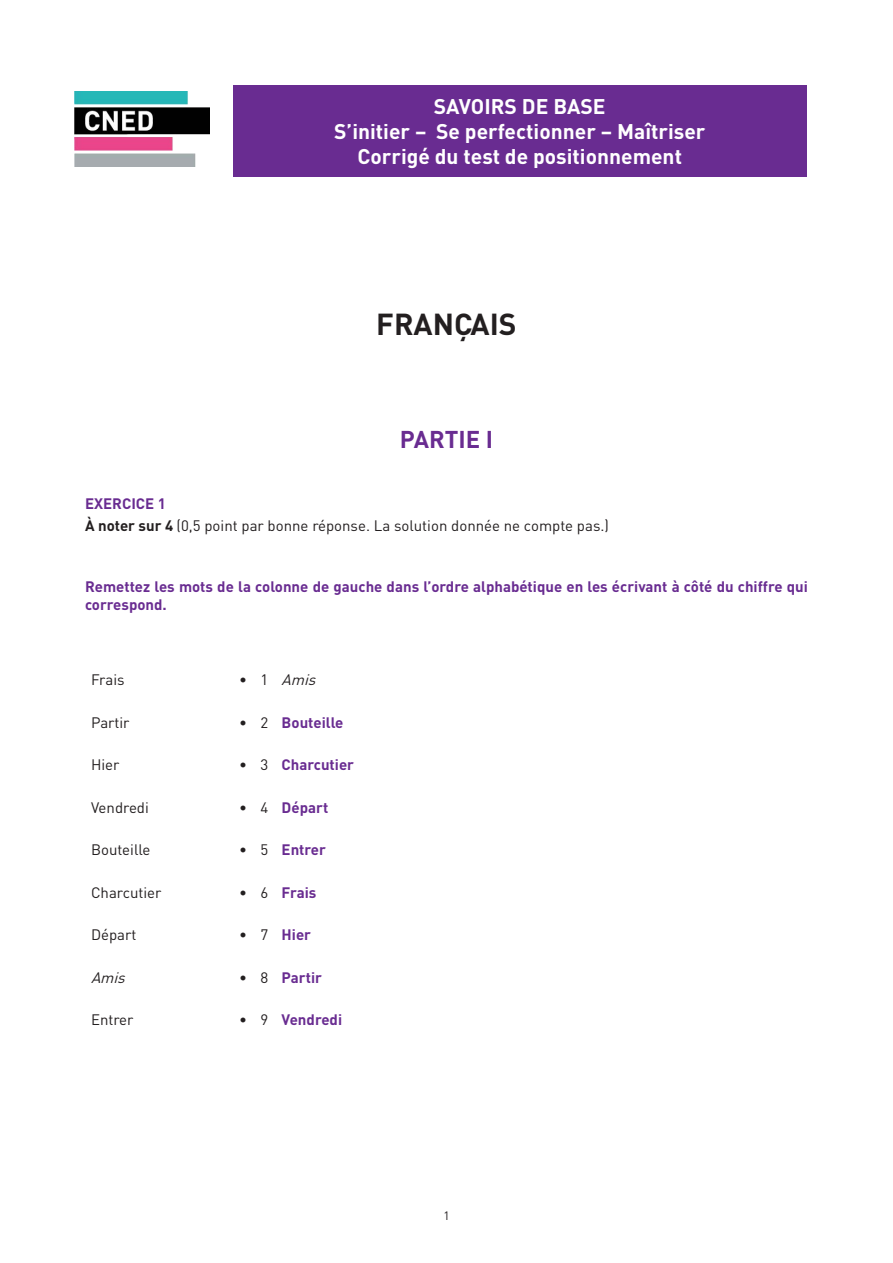
<style>
.page{position:relative;width:893px;height:1263px;background:#fff}
.page>*{position:absolute;margin:0;border:0;box-sizing:border-box;transform-origin:0 0}
.t1{font:700 30px "DINOT";color:#231f20}
.t2{font:700 24px "DINOT";color:#692c91}
.t3{font:700 21px/25.2px "DINOT";color:#fff;text-align:center}
.t4{font:700 15px/18px "DINOT";color:#692c91}
.t5{font:15px/22.2px "DINOT";color:#231f20}
.t6{font:italic 15px "DINOT";color:#231f20}
.t7{font:12px "DINOT";color:#231f20}
.s1{font-weight:700;color:#692c91}
.s2{font-weight:700}
.s3{font-style:normal}
.s4{font-weight:400;color:#231f20}
</style>
<div class="page">
<div style="left:233px;top:85px;width:573px;height:92px;background:#692c91"></div>
<img style="left:75px;top:92px;width:135px;height:75px">
<h3 class="t3" style="left:334px;top:93px;width:373px">SAVOIRS DE BASE<br>S’initier – Se perfectionner – Maîtriser<br>Corrigé du test de positionnement</h3>
<h1 class="t1" style="left:376px;top:303px;width:142px">FRANÇAIS</h1>
<h2 class="t2" style="left:400px;top:423px;width:95px">PARTIE I</h2>
<p class="t5" style="left:85px;top:492px;width:525px"><span class="s1">EXERCICE 1<br></span><span class="s2">À noter sur 4</span> (0,5 point par bonne réponse. La solution donnée ne compte pas.)</p>
<p class="t4" style="left:85px;top:577px;width:724px">Remettez les mots de la colonne de gauche dans l’ordre alphabétique en les écrivant à côté du chiffre qui correspond.</p>
<p class="t5" style="left:91px;top:668px;width:35px">Frais</p>
<p class="t6" style="left:239px;top:670px;width:83px"><span class="s3">• 1</span> Amis</p>
<p class="t5" style="left:91px;top:711px;width:40px">Partir</p>
<p class="t4" style="left:239px;top:713px;width:106px"><span class="s4">• 2</span> Bouteille</p>
<p class="t5" style="left:91px;top:753px;width:30px">Hier</p>
<p class="t4" style="left:239px;top:755px;width:116px"><span class="s4">• 3</span> Charcutier</p>
<p class="t5" style="left:91px;top:796px;width:59px">Vendredi</p>
<p class="t4" style="left:239px;top:798px;width:91px"><span class="s4">• 4</span> Départ</p>
<p class="t5" style="left:91px;top:838px;width:61px">Bouteille</p>
<p class="t4" style="left:239px;top:840px;width:88px"><span class="s4">• 5</span> Entrer</p>
<p class="t5" style="left:91px;top:881px;width:72px">Charcutier</p>
<p class="t4" style="left:239px;top:883px;width:79px"><span class="s4">• 6</span> Frais</p>
<p class="t5" style="left:91px;top:923px;width:47px">Départ</p>
<p class="t4" style="left:239px;top:925px;width:73px"><span class="s4">• 7</span> Hier</p>
<p class="t6" style="left:91px;top:967px;width:40px">Amis</p>
<p class="t4" style="left:239px;top:968px;width:84px"><span class="s4">• 8</span> Partir</p>
<p class="t5" style="left:91px;top:1008px;width:44px">Entrer</p>
<p class="t4" style="left:239px;top:1010px;width:104px"><span class="s4">• 9</span> Vendredi</p>
<p class="t7" style="left:443px;top:1208px;width:8px">1</p>
</div>
